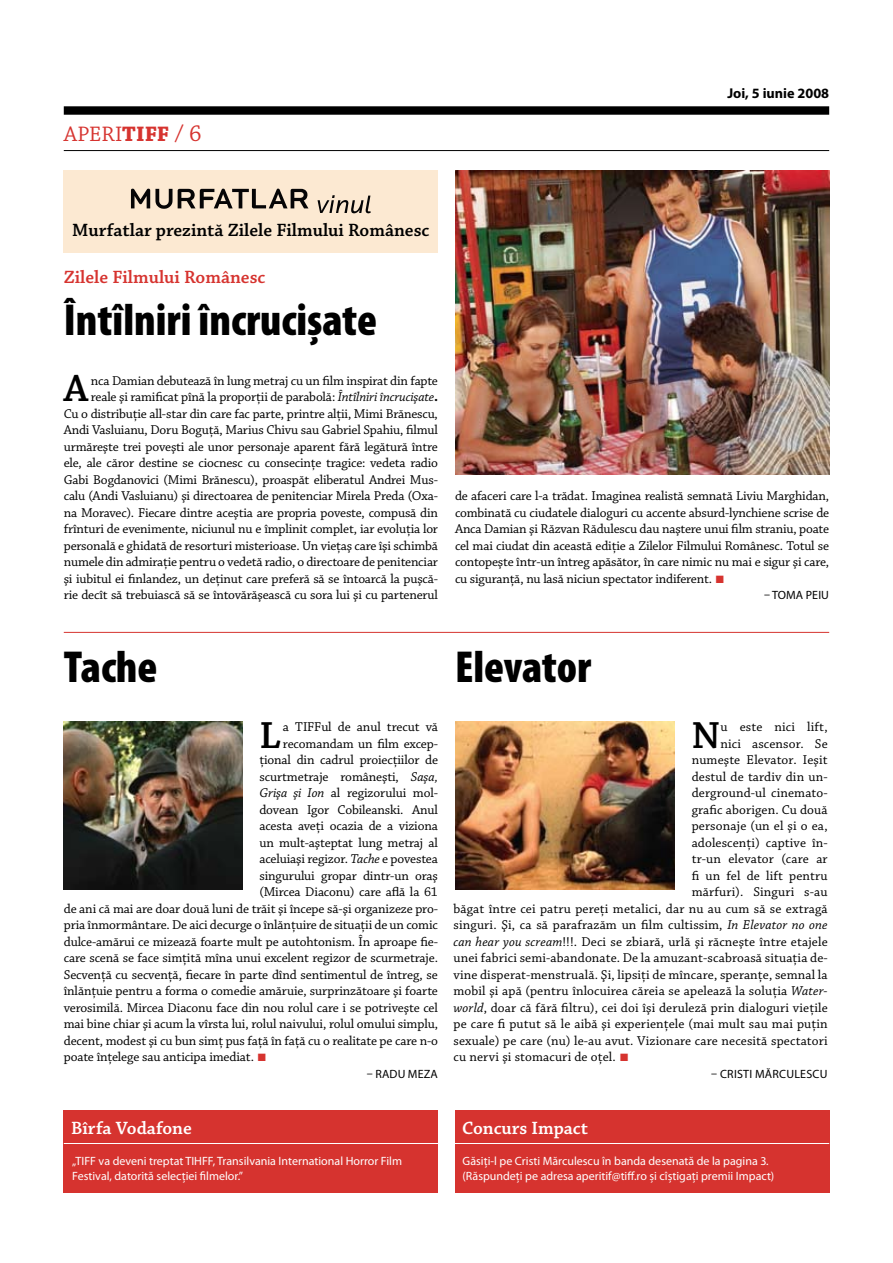
<style>
.page{position:relative;width:893px;height:1263px;background:#fff}
.page>*{position:absolute;margin:0;border:0;box-sizing:border-box;transform-origin:0 0}
.t1{font:900 condensed 45px "Myriad Pro";color:#000}
.t2{font:600 39.75px "Chaparral Pro";color:#000}
.t3{font:22.05px "Chaparral Pro";letter-spacing:.005em;color:#d6332f}
.t4{font:600 18.75px "Chaparral Pro";color:#000}
.t5{font:600 18.75px "Chaparral Pro";color:#fff}
.t6{font:600 18.75px "Chaparral Pro";color:#d6332f}
.t7{font:700 14.25px "Myriad Pro";color:#000}
.t8{font:13.5px/16.5px "Chaparral Pro";letter-spacing:-.01em;color:#000;text-align:right}
.t9{font:13.5px "Chaparral Pro";letter-spacing:.01em;color:#000}
.t10{font:12px/15px "Myriad Pro";color:#fff}
.t11{font:12px "Myriad Pro";letter-spacing:.02em;color:#000}
.s1{font-weight:700}
.s2{font-size:24px}
.s3{font-style:italic}
.s4{font-family:"Klavika";font-size:15px;color:#d6332f}
</style>
<div class="page">
<div style="left:64px;top:106px;width:765px;height:9px;background:#000"></div>
<hr style="left:64px;top:150px;width:765px;height:1px;background:#000">
<div style="left:64px;top:170px;width:374px;height:83px;background:#fce9d2"></div>
<div style="left:455px;top:1111px;width:374px;height:82px;background:#d6332f"></div>
<img style="left:455px;top:170px;width:374px;height:305px">
<div style="left:64px;top:1111px;width:374px;height:82px;background:#d6332f"></div>
<hr style="left:64px;top:1143px;width:374px;height:1px;background:#fff">
<hr style="left:455px;top:1143px;width:374px;height:1px;background:#fff">
<svg style="left:131px;top:189px;width:177px;height:20px"></svg>
<svg style="left:318px;top:195px;width:53px;height:18px"></svg>
<hr style="left:64px;top:632px;width:765px;height:1px;background:#d6332f">
<img style="left:64px;top:722px;width:178px;height:168px">
<img style="left:455px;top:722px;width:220px;height:168px">
<h3 class="t3" style="left:64px;top:121px;width:139px">APERI<span class="s1">TIFF</span> <span class="s2">/ 6</span></h3>
<p class="t7" style="left:727px;top:83px;width:103px">Joi, 5 iunie 2008</p>
<h3 class="t4" style="left:72px;top:219px;width:359px">Murfatlar prezintă Zilele Filmului Românesc</h3>
<h3 class="t6" style="left:64px;top:266px;width:203px">Zilele Filmului Românesc</h3>
<h1 class="t1" style="left:64px;top:291px;width:315px">Întîlniri încrucișate</h1>
<h2 class="t2" style="left:64px;top:366px;width:26px">A</h2>
<p class="t8" style="left:64px;top:373px;width:376px">nca Damian debutează în lung metraj cu un film inspirat din fapte reale şi ramificat pînă la proporţii de parabolă: <span class="s3">Întîlniri încrucişate</span><span class="s1">.<br></span>Cu o distribuţie all-star din care fac parte, printre alţii, Mimi Brănescu, Andi Vasluianu, Doru Boguţă, Marius Chivu sau Gabriel Spahiu, filmul urmăreşte trei poveşti ale unor personaje aparent fără legătură între ele, ale căror destine se ciocnesc cu consecinţe tragice: vedeta radio Gabi Bogdanovici (Mimi Brănescu), proaspăt eliberatul Andrei Mus&shy;calu (Andi Vasluianu) şi directoarea de penitenciar Mirela Preda (Oxa&shy;na Moravec). Fiecare dintre aceştia are propria poveste, compusă din frînturi de evenimente, niciunul nu e împlinit complet, iar evoluţia lor personală e ghidată de resorturi misterioase. Un vieţaş care îşi schimbă numele din admiraţie pentru o vedetă radio, o directoare de penitenciar şi iubitul ei finlandez, un deţinut care preferă să se întoarcă la puşcă&shy;rie decît să trebuiască să se întovărăşească cu sora lui şi cu partenerul</p>
<p class="t8" style="left:455px;top:488px;width:376px;text-align:justify">de afaceri care l-a trădat. Imaginea realistă semnată Liviu Marghidan, combinată cu ciudatele dialoguri cu accente absurd-lynchiene scrise de Anca Damian şi Răzvan Rădulescu dau naştere unui film straniu, poate cel mai ciudat din această ediţie a Zilelor Filmului Românesc. Totul se contopeşte într-un întreg apăsător, în care nimic nu mai e sigur şi care, cu siguranţă, nu lasă niciun spectator indiferent. <span class="s4">•</span></p>
<p class="t11" style="left:764px;top:588px;width:67px">– Toma Peiu</p>
<h1 class="t1" style="left:64px;top:638px;width:95px">Tache</h1>
<h1 class="t1" style="left:455px;top:638px;width:138px">Elevator</h1>
<h2 class="t2" style="left:259px;top:712px;width:23px">L</h2>
<p class="t8" style="left:283px;top:719px;width:157px">a TIFFul de anul trecut vă</p>
<p class="t8" style="left:283px;top:736px;width:157px">recomandam un film excep-</p>
<p class="t8" style="left:259px;top:752px;width:180px">ţional din cadrul proiecţiilor de</p>
<p class="t8" style="left:259px;top:769px;width:180px">scurtmetraje româneşti, <span class="s3">Saşa,</span></p>
<p class="t8" style="left:259px;top:785px;width:180px"><span class="s3">Grişa şi Ion</span> al regizorului mol-</p>
<p class="t8" style="left:259px;top:802px;width:180px">dovean Igor Cobileanski. Anul</p>
<p class="t8" style="left:259px;top:818px;width:180px">acesta aveţi ocazia de a viziona</p>
<p class="t8" style="left:259px;top:835px;width:180px">un mult-aşteptat lung metraj al</p>
<p class="t8" style="left:259px;top:851px;width:180px">aceluiaşi regizor. <span class="s3">Tache</span> e povestea</p>
<p class="t8" style="left:259px;top:868px;width:180px">singurului gropar dintr-un oraş</p>
<p class="t8" style="left:259px;top:884px;width:180px">(Mircea Diaconu) care află la 61</p>
<p class="t8" style="left:64px;top:901px;width:376px">de ani că mai are doar două luni de trăit şi începe să-şi organizeze pro-</p>
<p class="t8" style="left:64px;top:917px;width:376px">pria înmormântare. De aici decurge o înlănţuire de situaţii de un comic</p>
<p class="t8" style="left:64px;top:934px;width:376px">dulce-amărui ce mizează foarte mult pe autohtonism. În aproape fie-</p>
<p class="t8" style="left:64px;top:950px;width:376px">care scenă se face simţită mîna unui excelent regizor de scurmetraje.</p>
<p class="t8" style="left:64px;top:967px;width:376px">Secvenţă cu secvenţă, fiecare în parte dînd sentimentul de întreg, se</p>
<p class="t8" style="left:64px;top:983px;width:376px">înlănţuie pentru a forma o comedie amăruie, surprinzătoare şi foarte</p>
<p class="t8" style="left:64px;top:1000px;width:376px">verosimilă. Mircea Diaconu face din nou rolul care i se potriveşte cel</p>
<p class="t8" style="left:64px;top:1016px;width:376px">mai bine chiar şi acum la vîrsta lui, rolul naivului, rolul omului simplu,</p>
<p class="t8" style="left:64px;top:1033px;width:376px">decent, modest şi cu bun simţ pus faţă în faţă cu o realitate pe care n-o</p>
<p class="t8" style="left:64px;top:1049px;width:205px">poate înţelege sau anticipa imediat. <span class="s4">•</span></p>
<p class="t11" style="left:367px;top:1066px;width:73px">– Radu Meza</p>
<h2 class="t2" style="left:692px;top:712px;width:30px">N</h2>
<p class="t9" style="left:721px;top:719px;width:109px">u este nici lift,</p>
<p class="t9" style="left:721px;top:736px;width:109px">nici ascensor. Se</p>
<p class="t9" style="left:692px;top:752px;width:137px">numeşte Elevator. Ieşit</p>
<p class="t9" style="left:692px;top:769px;width:137px">destul de tardiv din un-</p>
<p class="t9" style="left:692px;top:785px;width:137px">derground-ul cinemato-</p>
<p class="t9" style="left:692px;top:802px;width:137px">grafic aborigen. Cu două</p>
<p class="t9" style="left:692px;top:818px;width:137px">personaje (un el şi o ea,</p>
<p class="t9" style="left:692px;top:835px;width:137px">adolescenţi) captive în-</p>
<p class="t9" style="left:692px;top:851px;width:137px">tr-un elevator (care ar</p>
<p class="t9" style="left:692px;top:868px;width:137px">fi un fel de lift pentru</p>
<p class="t9" style="left:692px;top:884px;width:137px">mărfuri). Singuri s-au</p>
<p class="t9" style="left:453px;top:901px;width:376px">băgat între cei patru pereţi metalici, dar nu au cum să se extragă</p>
<p class="t9" style="left:453px;top:917px;width:376px">singuri. Şi, ca să parafrazăm un film cultissim, <span class="s3">In Elevator no one</span></p>
<p class="t9" style="left:453px;top:934px;width:376px"><span class="s3">can hear you scream</span>!!!. Deci se zbiară, urlă şi răcneşte între etajele</p>
<p class="t9" style="left:453px;top:950px;width:376px">unei fabrici semi-abandonate. De la amuzant-scabroasă situaţia de-</p>
<p class="t9" style="left:453px;top:967px;width:376px">vine disperat-menstruală. Şi, lipsiți de mîncare, speranţe, semnal la</p>
<p class="t9" style="left:453px;top:983px;width:376px">mobil şi apă (pentru înlocuirea căreia se apelează la soluţia <span class="s3">Water-</span></p>
<p class="t9" style="left:453px;top:1000px;width:376px"><span class="s3">world</span>, doar că fără filtru), cei doi îşi deruleză prin dialoguri vieţile</p>
<p class="t9" style="left:453px;top:1016px;width:376px">pe care fi putut să le aibă şi experienţele (mai mult sau mai puţin</p>
<p class="t9" style="left:453px;top:1033px;width:376px">sexuale) pe care (nu) le-au avut. Vizionare care necesită spectatori</p>
<p class="t9" style="left:453px;top:1049px;width:177px">cu nervi şi stomacuri de oţel. <span class="s4">•</span></p>
<p class="t11" style="left:711px;top:1066px;width:118px">– Cristi Mărculescu</p>
<h3 class="t5" style="left:71px;top:1117px;width:122px">Bîrfa Vodafone</h3>
<h3 class="t5" style="left:462px;top:1117px;width:128px">Concurs Impact</h3>
<p class="t10" style="left:72px;top:1153px;width:331px">„TIFF va deveni treptat TIHFF, Transilvania I nternational Horror Film<br>Festival, datorită selecției filmelor.”</p>
<p class="t10" style="left:462px;top:1153px;width:313px">Găsiți-l pe Cristi Mărculescu în banda desenată de la pagina 3<span class="s3">. </span>(Răspundeți pe adresa aperitif@tiff.ro și cîștigați premii I mpact)</p>
</div>
